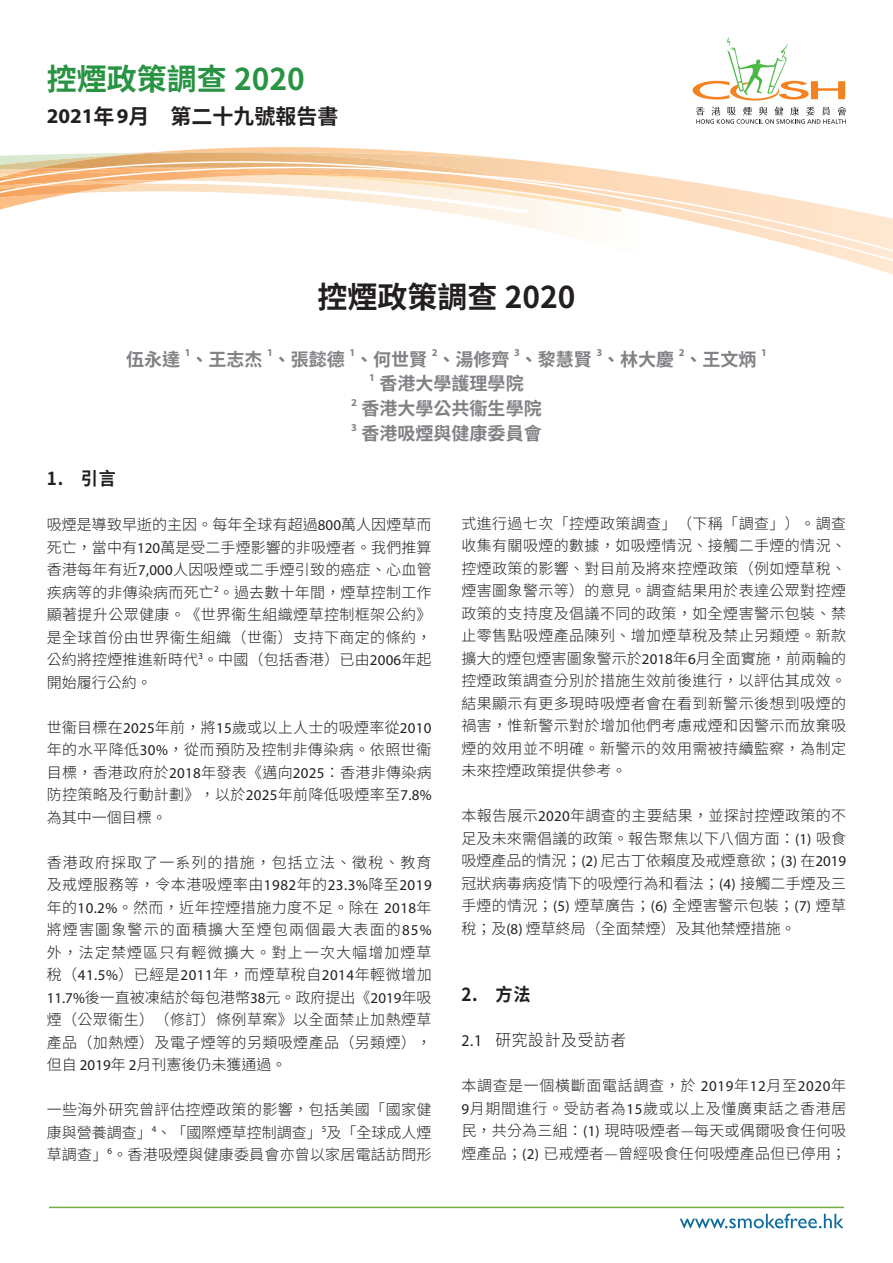
<style>
.page{position:relative;width:893px;height:1263px;background:#fff}
.page>*{position:absolute;margin:0;border:0;box-sizing:border-box;transform-origin:0 0}
.t1{font:700 30px "Noto Sans CJ Ktc";color:#231f20}
.t2{font:700 30px "Noto Sans CJ Ktc";color:#289443}
.t3{font:700 21px "Noto Sans CJ Ktc";color:#231f20}
.t4{font:700 18px "Noto Sans CJ Ktc";color:#808285}
.t5{font:700 18px "Noto Sans CJ Ktc";color:#231f20;scale:.95 1}
.t6{font:300 16.5px "Noto Sans CJ Ktc";letter-spacing:.05em;color:#231f20;scale:.95 1}
.t7{font:300 15px/22.5px "Noto Sans CJ Ktc";letter-spacing:.015em;color:#231f20;text-align:justify}
.t8{font:700 10.5px "Myriad Pro";color:#808285}
.s1{font-family:"Myriad Pro"}
.s2{font-family:"Myriad Pro";font-weight:400}
</style>
<div class="page">
<svg style="left:680px;top:1213px;width:164px;height:15px"></svg>
<hr style="left:49px;top:1206px;width:795px;height:2px;background:#71ad43">
<svg style="left:693px;top:38px;width:152px;height:58px"></svg>
<svg style="left:0;top:96px;width:893px;height:172px"></svg>
<h1 class="t2" style="left:47px;top:62px;width:260px">控煙政策調查 2020</h1>
<h2 class="t3" style="left:47px;top:105px;width:293px"><span class="s1">2021</span>年<span class="s1">9</span>月　第二十九號報告書</h2>
<h1 class="t1" style="left:317px;top:280px;width:260px">控煙政策調查 2020</h1>
<p class="t4" style="left:126px;top:349px;width:55px">伍永達</p>
<p class="t8" style="left:185px;top:347px;width:7px">1</p>
<p class="t4" style="left:190px;top:349px;width:73px">、王志杰</p>
<p class="t8" style="left:267px;top:347px;width:7px">1</p>
<p class="t4" style="left:273px;top:349px;width:73px">、張懿德</p>
<p class="t8" style="left:349px;top:347px;width:7px">1</p>
<p class="t4" style="left:355px;top:349px;width:73px">、何世賢</p>
<p class="t8" style="left:432px;top:347px;width:7px">2</p>
<p class="t4" style="left:437px;top:349px;width:73px">、湯修齊</p>
<p class="t8" style="left:514px;top:347px;width:7px">3</p>
<p class="t4" style="left:520px;top:349px;width:73px">、黎慧賢</p>
<p class="t8" style="left:596px;top:347px;width:7px">3</p>
<p class="t4" style="left:602px;top:349px;width:73px">、林大慶</p>
<p class="t8" style="left:679px;top:347px;width:7px">2</p>
<p class="t4" style="left:684px;top:349px;width:73px">、王文炳</p>
<p class="t8" style="left:761px;top:347px;width:7px">1</p>
<p class="t8" style="left:369px;top:372px;width:7px">1</p>
<p class="t4" style="left:380px;top:374px;width:145px">香港大學護理學院</p>
<p class="t8" style="left:351px;top:396px;width:7px">2</p>
<p class="t4" style="left:362px;top:398px;width:181px">香港大學公共衞生學院</p>
<p class="t8" style="left:351px;top:421px;width:7px">3</p>
<p class="t4" style="left:362px;top:423px;width:181px">香港吸煙與健康委員會</p>
<p class="t5" style="left:47px;top:468px;width:74px">1. 引言</p>
<p class="t7" style="left:47px;top:514px;width:386px">吸煙是導致早逝的主因。每年全球有超過<span class="s2">800</span>萬人因煙草而死亡，當中有<span class="s2">120</span>萬是受二手煙影響的非吸煙者。我們推算香港每年有近<span class="s2">7,000</span>人因吸煙或二手煙引致的癌症、心血管疾病等的非傳染病而死亡<sup>2</sup>。過去數十年間，煙草控制工作顯著提升公眾健康。《世界衞生組織煙草控制框架公約》是全球首份由世界衞生組織（世衞）支持下商定的條約，公約將控煙推進新時代<sup>3</sup>。中國（包括香港）已由<span class="s2">2006</span>年起開始履行公約。</p>
<p class="t7" style="left:47px;top:716px;width:386px">世衞目標在<span class="s2">2025</span>年前，將<span class="s2">15</span>歲或以上人士的吸煙率從<span class="s2">2010</span>年的水平降低<span class="s2">30%</span>，從而預防及控制非傳染病。依照世衞目標，香港政府於<span class="s2">2018</span>年發表《邁向<span class="s2">2025</span>：香港非傳染病防控策略及行動計劃》，以於<span class="s2">2025</span>年前降低吸煙率至<span class="s2">7.8%</span>為其中一個目標。</p>
<p class="t7" style="left:47px;top:851px;width:386px">香港政府採取了一系列的措施，包括立法、徵稅、教育及戒煙服務等，令本港吸煙率由<span class="s2">1982</span>年的<span class="s2">23.3%</span>降至<span class="s2">2019</span>年的<span class="s2">10.2%</span>。然而，近年控煙措施力度不足。除在 <span class="s2">2018</span>年將煙害圖象警示的面積擴大至煙包兩個最大表面的<span class="s2">85%</span>外，法定禁煙區只有輕微擴大。對上一次大幅增加煙草稅（<span class="s2">41.5%</span>）已經是<span class="s2">2011</span>年，而煙草稅自<span class="s2">2014</span>年輕微增加<span class="s2">11.7%</span>後一直被凍結於每包港幣<span class="s2">38</span>元。政府提出《<span class="s2">2019</span>年吸煙（公眾衞生）（修訂）條例草案》以全面禁止加熱煙草產品（加熱煙）及電子煙等的另類吸煙產品（另類煙），但自 <span class="s2">2019</span>年 <span class="s2">2</span>月刊憲後仍未獲通過。</p>
<p class="t7" style="left:47px;top:1099px;width:386px">一些海外研究曾評估控煙政策的影響，包括美國「國家健康與營養調查」<sup>4</sup>、「國際煙草控制調查」<sup>5</sup>及「全球成人煙草調查」<sup>6</sup>。香港吸煙與健康委員會亦曾以家居電話訪問形</p>
<p class="t7" style="left:461px;top:512px;width:386px">式進行過七次「控煙政策調查」（下稱「調查」）。調查收集有關吸煙的數據，如吸煙情況、接觸二手煙的情況、控煙政策的影響、對目前及將來控煙政策（例如煙草稅、煙害圖象警示等）的意見。調查結果用於表達公眾對控煙政策的支持度及倡議不同的政策，如全煙害警示包裝、禁止零售點吸煙產品陳列、增加煙草稅及禁止另類煙。新款擴大的煙包煙害圖象警示於<span class="s2">2018</span>年<span class="s2">6</span>月全面實施，前兩輪的控煙政策調查分別於措施生效前後進行，以評估其成效。結果顯示有更多現時吸煙者會在看到新警示後想到吸煙的禍害，惟新警示對於增加他們考慮戒煙和因警示而放棄吸煙的效用並不明確。新警示的效用需被持續監察，為制定未來控煙政策提供參考。</p>
<p class="t7" style="left:461px;top:805px;width:386px">本報告展示<span class="s2">2020</span>年調查的主要結果，並探討控煙政策的不足及未來需倡議的政策。報告聚焦以下八個方面：<span class="s2">(1)</span> 吸食吸煙產品的情況；<span class="s2">(2)</span> 尼古丁依賴度及戒煙意欲；<span class="s2">(3)</span> 在<span class="s2">2019</span>冠狀病毒病疫情下的吸煙行為和看法；<span class="s2">(4)</span> 接觸二手煙及三手煙的情況；<span class="s2">(5)</span> 煙草廣告；<span class="s2">(6)</span> 全煙害警示包裝；<span class="s2">(7)</span> 煙草稅；及<span class="s2">(8)</span> 煙草終局（全面禁煙）及其他禁煙措施。</p>
<p class="t5" style="left:461px;top:985px;width:74px">2. 方法</p>
<p class="t6" style="left:461px;top:1031px;width:175px"><span class="s2">2.1</span> 研究設計及受訪者</p>
<p class="t7" style="left:461px;top:1075px;width:386px">本調查是一個橫斷面電話調查，於 <span class="s2">2019</span>年<span class="s2">12</span>月至<span class="s2">2020</span>年<span class="s2">9</span>月期間進行。受訪者為<span class="s2">15</span>歲或以上及懂廣東話之香港居民，共分為三組：<span class="s2">(1)</span> 現時吸煙者—每天或偶爾吸食任何吸煙產品；<span class="s2">(2)</span> 已戒煙者—曾經吸食任何吸煙產品但已停用；</p>
</div>
